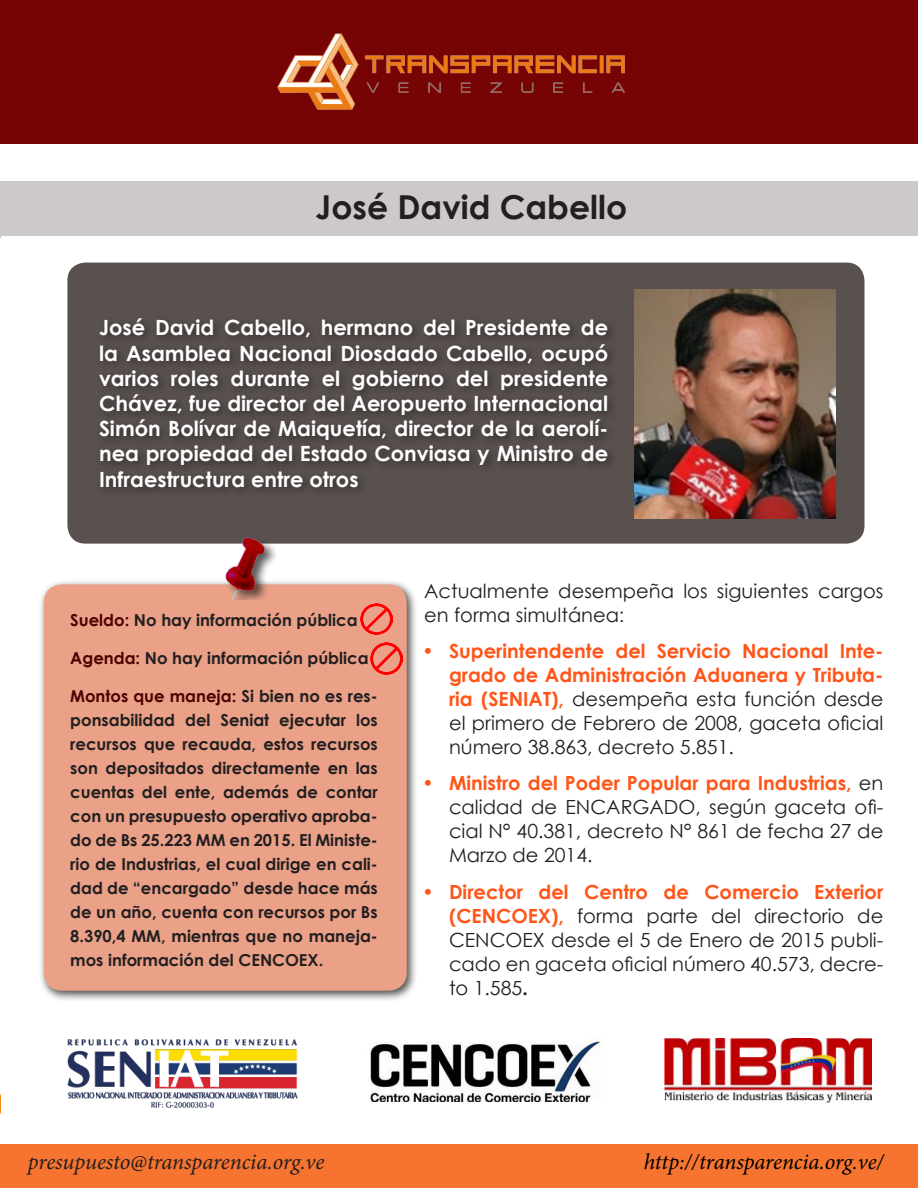
<style>
.page{position:relative;width:918px;height:1188px;background:#fff}
.page>*{position:absolute;margin:0;border:0;box-sizing:border-box;transform-origin:0 0}
.t1{font:700 33px "Century Gothic";color:#231f20}
.t2{font:italic 22.5px "Minion Pro";letter-spacing:-.01em;color:#231f20}
.t3{font:italic 22.5px "Minion Pro";letter-spacing:-.005em;color:#000}
.t4{font:700 21px/25.2px "Century Gothic";color:#fff;text-align:justify}
.t5{font:19.5px/24px "Century Gothic";color:#231f20;text-align:justify}
.t6{font:700 19.5px/24px "Century Gothic";color:#ff5518;text-align:justify}
.t7{font:700 16.5px/24px "Century Gothic";color:#231f20;text-align:justify}
.s1{color:#4f0000}
.s2{font-family:"Arial"}
.s3{font-weight:400;color:#231f20}
.s4{font-weight:700;color:#ff5518}
.s5{font-weight:700}
</style>
<div class="page">
<div style="left:0;top:1145px;width:918px;height:43px;background:#f67430"></div>
<div style="left:0;top:0;width:13px;height:144px;background:#770405"></div>
<hr style="left:0;top:184px;width:1px;height:54px;background:#cdc9c8">
<div style="left:1px;top:0;width:917px;height:144px;background:#770405"></div>
<img style="left:277px;top:33px;width:348px;height:77px">
<div style="left:0;top:182px;width:918px;height:54px;background:#cdc9c8"></div>
<div style="left:67px;top:263px;width:798px;height:281px;background:#59514e;border-radius:18px"></div>
<div style="left:95px;top:314px;width:523px;height:184px;background:#231f20;opacity:.75"></div>
<div style="left:39px;top:579px;width:379px;height:423px;background:#231f20;opacity:.8"></div>
<div style="left:44px;top:584px;width:363px;height:407px;background:#eaa188;border-radius:18px"></div>
<img style="left:361px;top:603px;width:32px;height:32px">
<img style="left:371px;top:642px;width:32px;height:32px">
<img style="left:216px;top:537px;width:60px;height:62px">
<img style="left:635px;top:290px;width:200px;height:229px">
<img style="left:0;top:1093px;width:1px;height:21px">
<img style="left:67px;top:1039px;width:231px;height:69px">
<img style="left:370px;top:1039px;width:230px;height:63px">
<img style="left:665px;top:1038px;width:206px;height:65px">
<p class="t1" style="left:316px;top:182px;width:313px">José David Cabello</p>
<p class="t4" style="left:99px;top:314px;width:511px">José David Cabello, hermano del Presidente de la Asamblea Nacional Diosdado Cabello, ocupó varios roles durante el gobierno del presidente Chávez, fue director del Aeropuerto Internacional Simón Bolívar de Maiquetía, director de la aerolí&shy;nea propiedad del Estado Conviasa y Ministro de Infraestructura entre otros</p>
<p class="t7" style="left:70px;top:607px;width:289px"><span class="s1">Sueldo:</span> No hay información pública</p>
<p class="t7" style="left:70px;top:645px;width:300px"><span class="s1">Agenda:</span> No hay información pública</p>
<p class="t7" style="left:70px;top:683px;width:309px"><span class="s1">Montos que maneja:</span> Si bien no es res&shy;ponsabilidad del Seniat ejecutar los recursos que recauda, estos recursos son depositados directamente en las cuentas del ente, además de contar con un presupuesto operativo aproba&shy;do de Bs 25.223 MM en 2015. El Ministe&shy;rio de Industrias, el cual dirige en cali&shy;dad de “encargado” desde hace más de un año, cuenta con recursos por Bs 8.390,4 MM, mientras que no maneja&shy;mos información del CENCOEX.</p>
<p class="t5" style="left:424px;top:578px;width:461px">Actualmente desempeña los siguientes cargos en forma simultánea<span class="s2">:</span></p>
<p class="t6" style="left:449px;top:638px;width:436px;text-indent:-27px">• Superintendente del Servicio Nacional Inte&shy;grado de Administración Aduanera y Tributa&shy;ria (SENIAT), <span class="s3">desempeña esta función desde el primero de Febrero de 2008, gaceta oficial número 38.863, decreto 5.851.</span></p>
<p class="t5" style="left:449px;top:771px;width:436px;text-indent:-27px"><span class="s4">• Ministro del Poder Popular para Industrias,</span> en calidad de ENCARGADO, según gaceta ofi&shy;cial N° 40.381, decreto N° 861 de fecha 27 de Marzo de 2014.</p>
<p class="t5" style="left:449px;top:880px;width:436px;text-indent:-27px"><span class="s4">• Director del Centro de Comercio Exterior (CENCOEX),</span> forma parte del directorio de CENCOEX desde el 5 de Enero de 2015 publi&shy;cado en gaceta oficial número 40.573, decre&shy;to 1.585<span class="s5">.</span></p>
<p class="t2" style="left:28px;top:1146px;width:298px">presupuesto@transparencia.org.ve</p>
<p class="t3" style="left:644px;top:1146px;width:242px">http://transparencia.org.ve/</p>
</div>
